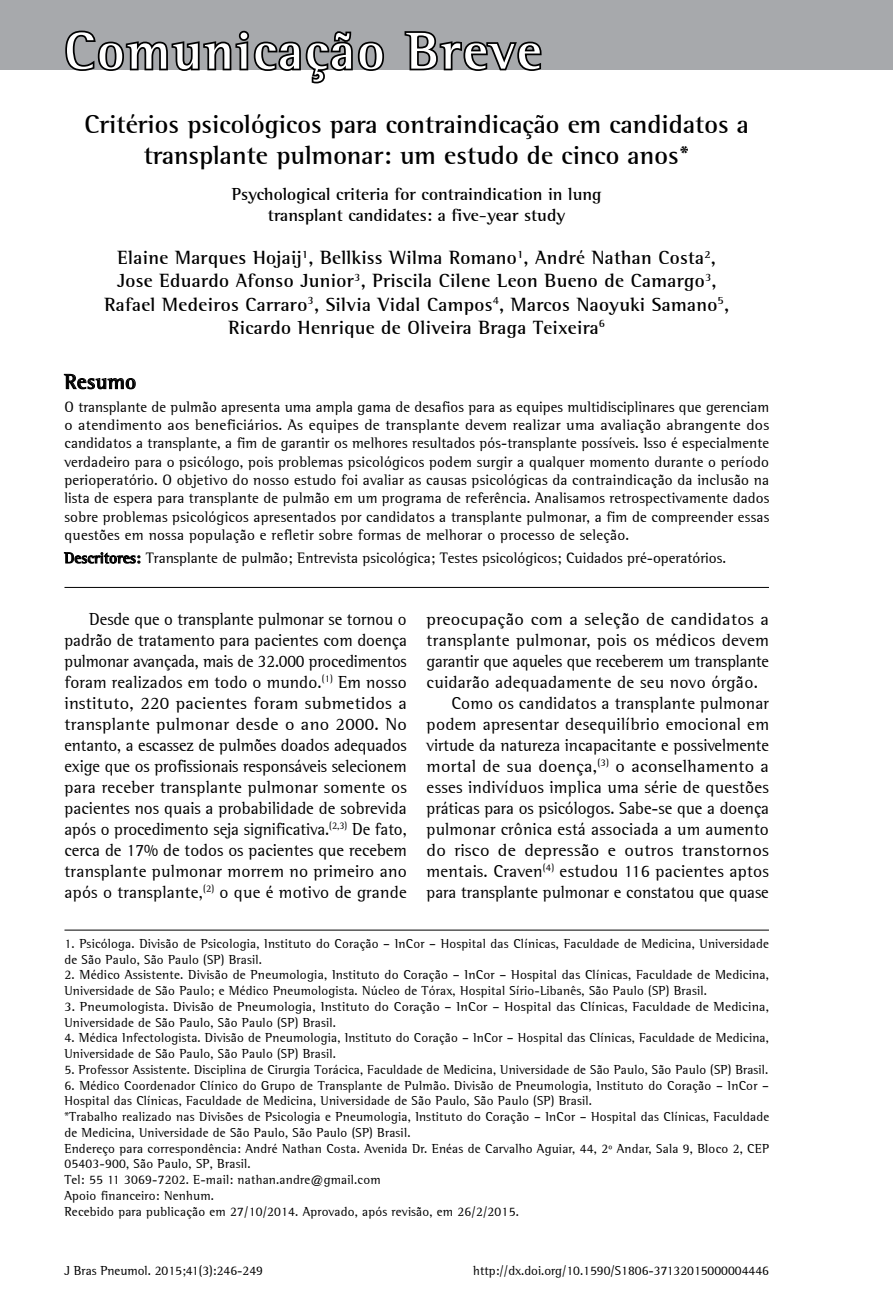
<style>
.page{position:relative;width:893px;height:1315px;background:#fff}
.page>*{position:absolute;margin:0;border:0;box-sizing:border-box;transform-origin:0 0}
.t1{font:700 52.5px "Libre Semi Serif S Si";letter-spacing:.05em;color:#fff}
.t2{font:700 26.25px/31.5px "Libre Semi Serif S Si";color:#000;text-align:center}
.t3{font:700 21px "Libre Semi Serif S Si";letter-spacing:.015em;color:#000}
.t4{font:700 19.25px/23.1px "Libre Semi Serif S Si";letter-spacing:.015em;color:#000;text-align:center}
.t5{font:17.5px/21px "Libre Semi Serif S Si";letter-spacing:.015em;color:#000;text-align:justify}
.t6{font:700 17.5px/21px "Libre Semi Serif S Si";color:#000;text-align:center}
.t7{font:17.5px "Libre Semi Serif S Si";letter-spacing:.015em;color:#000;scale:1.05 1}
.t8{font:17.5px "Libre Semi Serif S Si";letter-spacing:-.005em;color:#000}
.t9{font:17.5px "Libre Semi Serif S Si";letter-spacing:-.01em;color:#000;scale:.96 1}
.t10{font:17.5px "Libre Semi Serif S Si";letter-spacing:.015em;color:#000;scale:1.04 1}
.t11{font:15.22px/18.2px "Libre Semi Serif S Si";color:#000;text-align:justify}
.t12{font:13.12px/15.8px "Libre Semi Serif S Si";letter-spacing:.015em;color:#000}
.t13{font:13.12px/15.8px "Libre Semi Serif S Si";letter-spacing:.015em;color:#000;scale:1.04 1}
.s1{font-weight:700}
</style>
<div class="page">
<div style="left:0;top:0;width:893px;height:70px;background:#a7a9ac"></div>
<hr style="left:64px;top:587px;width:705px;height:1px;background:#000">
<svg style="left:64px;top:374px;width:71px;height:15px"></svg>
<svg style="left:64px;top:552px;width:76px;height:11px"></svg>
<hr style="left:64px;top:929px;width:705px;height:1px;background:#000">
<svg style="left:65px;top:30px;width:319px;height:54px"></svg>
<svg style="left:404px;top:31px;width:138px;height:40px"></svg>
<h1 class="t1" style="left:64px;top:19px;width:478px">Comunicação Breve</h1>
<h2 class="t2" style="left:84px;top:108px;width:666px">Critérios psicológicos para contraindicação em candidatos a transplante pulmonar: um estudo de cinco anos*</h2>
<h3 class="t6" style="left:232px;top:184px;width:371px">Psychological criteria for contraindication in lung transplant candidates: a five-year study</h3>
<p class="t4" style="left:104px;top:246px;width:626px">Elaine Marques Hojaij<sup>1</sup>, Bellkiss Wilma Romano<sup>1</sup>, André Nathan Costa<sup>2</sup>, Jose Eduardo Afonso Junior<sup>3</sup>, Priscila Cilene Leon Bueno de Camargo<sup>3</sup>, Rafael Medeiros Carraro<sup>3</sup>, Silvia Vidal Campos<sup>4</sup>, Marcos Naoyuki Samano<sup>5</sup>, Ricardo Henrique de Oliveira Braga Teixeira<sup>6</sup></p>
<h3 class="t3" style="left:64px;top:369px;width:73px">Resumo</h3>
<p class="t11" style="left:64px;top:397px;width:706px">O transplante de pulmão apresenta uma ampla gama de desafios para as equipes multidisciplinares que gerenciam o atendimento aos beneficiários. As equipes de transplante devem realizar uma avaliação abrangente dos candidatos a transplante, a fim de garantir os melhores resultados pós-transplante possíveis. Isso é especialmente verdadeiro para o psicólogo, pois problemas psicológicos podem surgir a qualquer momento durante o período perioperatório. O objetivo do nosso estudo foi avaliar as causas psicológicas da contraindicação da inclusão na lista de espera para transplante de pulmão em um programa de referência. Analisamos retrospectivamente dados sobre problemas psicológicos apresentados por candidatos a transplante pulmonar, a fim de compreender essas questões em nossa população e refletir sobre formas de melhorar o processo de seleção.</p>
<p class="t11" style="left:64px;top:549px;width:663px"><span class="s1">Descritores:</span> Transplante de pulmão; Entrevista psicológica; Testes psicológicos; Cuidados pré-operatórios.</p>
<p class="t5" style="left:64px;top:608px;width:344px;text-indent:25px">Desde que o transplante pulmonar se tornou o padrão de tratamento para pacientes com doença pulmonar avançada, mais de 32.000 procedimentos foram realizados em todo o mundo.<sup>(1)</sup> Em nosso instituto, 220 pacientes foram submetidos a transplante pulmonar desde o ano 2000. No entanto, a escassez de pulmões doados adequados exige que os profissionais responsáveis selecionem para receber transplante pulmonar somente os pacientes nos quais a probabilidade de sobrevida após o procedimento seja significativa.<sup>(2,3)</sup> De fato, cerca de 17% de todos os pacientes que recebem transplante pulmonar morrem no primeiro ano após o transplante,<sup>(2)</sup> o que é motivo de grande</p>
<h3 class="t7" style="left:427px;top:608px;width:328px">preocupação com a seleção de candidatos a</h3>
<h3 class="t5" style="left:427px;top:629px;width:344px">transplante pulmonar, pois os médicos devem</h3>
<h3 class="t9" style="left:427px;top:650px;width:358px">garantir que aqueles que receberem um transplante</h3>
<h3 class="t5" style="left:427px;top:671px;width:333px">cuidarão adequadamente de seu novo órgão.</h3>
<h3 class="t5" style="left:451px;top:692px;width:319px">Como os candidatos a transplante pulmonar</h3>
<h3 class="t5" style="left:427px;top:713px;width:344px">podem apresentar desequilíbrio emocional em</h3>
<h3 class="t8" style="left:427px;top:734px;width:344px">virtude da natureza incapacitante e possivelmente</h3>
<h3 class="t10" style="left:427px;top:755px;width:331px">mortal de sua doença,<sup>(3)</sup> o aconselhamento a</h3>
<h3 class="t5" style="left:427px;top:776px;width:344px">esses indivíduos implica uma série de questões</h3>
<h3 class="t5" style="left:427px;top:797px;width:344px">práticas para os psicólogos. Sabe-se que a doença</h3>
<h3 class="t5" style="left:427px;top:818px;width:344px">pulmonar crônica está associada a um aumento</h3>
<h3 class="t7" style="left:427px;top:839px;width:328px">do risco de depressão e outros transtornos</h3>
<h3 class="t5" style="left:427px;top:860px;width:344px">mentais. Craven<sup>(4)</sup> estudou 116 pacientes aptos</h3>
<h3 class="t5" style="left:427px;top:881px;width:344px">para transplante pulmonar e constatou que quase</h3>
<p class="t12" style="left:64px;top:935px;width:706px">1. Psicóloga. Divisão de Psicologia, Instituto do Coração – InCor – Hospital das Clínicas, Faculdade de Medicina, Universidade de São Paulo, São Paulo (SP) Brasil.</p>
<p class="t12" style="left:64px;top:967px;width:706px">2. Médico Assistente. Divisão de Pneumologia, Instituto do Coração – InCor – Hospital das Clínicas, Faculdade de Medicina,<br>Universidade de São Paulo; e Médico Pneumologista. Núcleo de Tórax, Hospital Sírio-Libanês, São Paulo (SP) Brasil.</p>
<p class="t13" style="left:64px;top:998px;width:679px">3. Pneumologista. Divisão de Pneumologia, Instituto do Coração – InCor – Hospital das Clínicas, Faculdade de Medicina,<br>Universidade de São Paulo, São Paulo (SP) Brasil.</p>
<p class="t12" style="left:64px;top:1030px;width:706px">4. Médica Infectologista. Divisão de Pneumologia, Instituto do Coração – InCor – Hospital das Clínicas, Faculdade de Medicina,<br>Universidade de São Paulo, São Paulo (SP) Brasil.</p>
<p class="t12" style="left:64px;top:1061px;width:705px">5. Professor Assistente. Disciplina de Cirurgia Torácica, Faculdade de Medicina, Universidade de São Paulo, São Paulo (SP) Brasil.</p>
<p class="t12" style="left:64px;top:1077px;width:706px">6. Médico Coordenador Clínico do Grupo de Transplante de Pulmão. Divisão de Pneumologia, Instituto do Coração – InCor – Hospital das Clínicas, Faculdade de Medicina, Universidade de São Paulo, São Paulo (SP) Brasil.<br>*Trabalho realizado nas Divisões de Psicologia e Pneumologia, Instituto do Coração – InCor – Hospital das Clínicas, Faculdade de Medicina, Universidade de São Paulo, São Paulo (SP) Brasil.<br>Endereço para correspondência: André Nathan Costa. Avenida Dr. Enéas de Carvalho Aguiar, 44, 2º Andar, Sala 9, Bloco 2, CEP 05403-900, São Paulo, SP, Brasil.<br>Tel: 55 11 3069-7202. E-mail: nathan.andre@gmail.com<br>Apoio financeiro: Nenhum.<br>Recebido para publicação em 27/10/2014. Aprovado, após revisão, em 26/2/2015.</p>
<p class="t12" style="left:64px;top:1263px;width:200px">J Bras Pneumol. 2015;41(3):246-249</p>
<p class="t12" style="left:473px;top:1263px;width:297px">http://dx.doi.org/10.1590/S1806-37132015000004446</p>
</div>
